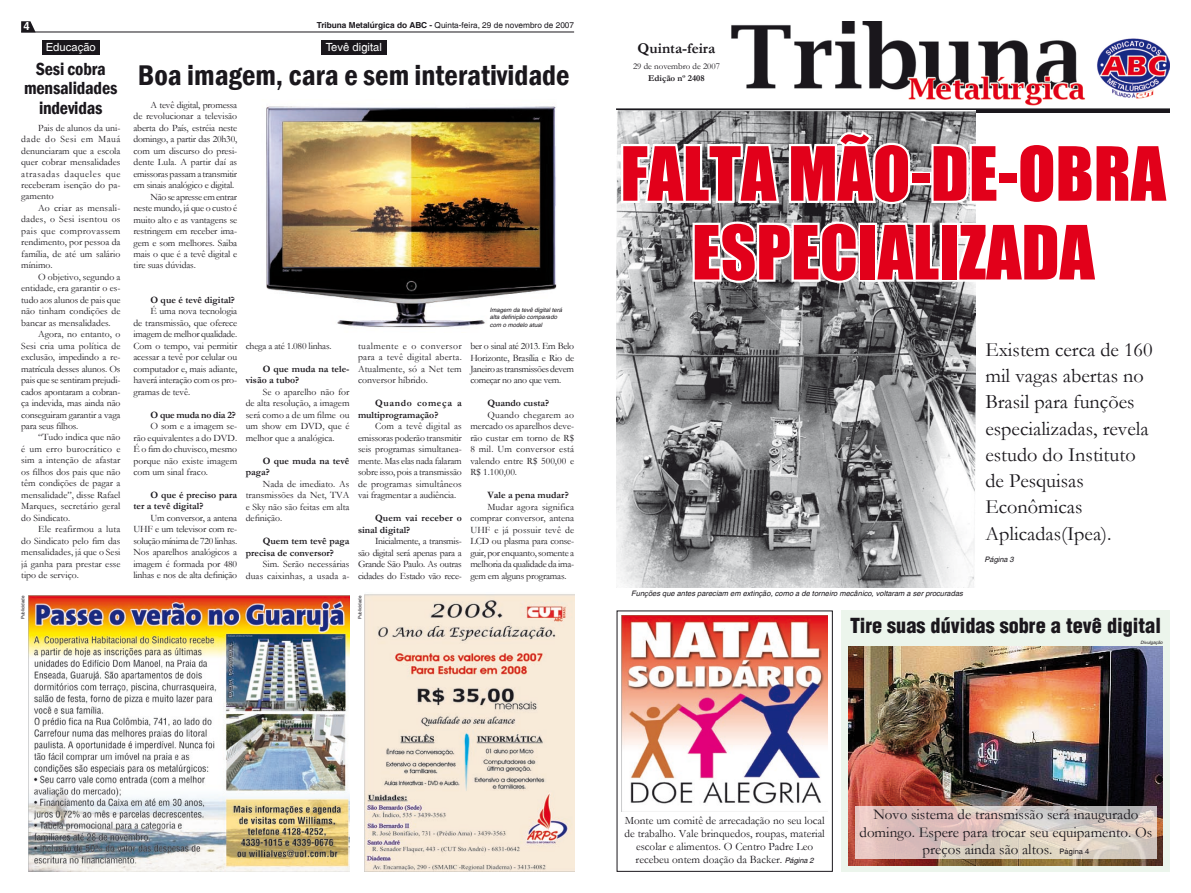
<style>
.page{position:relative;width:1191px;height:893px;background:#fff}
.page>*{position:absolute;margin:0;border:0;box-sizing:border-box;transform-origin:0 0}
.t1{font:69px/78.8px "Impact";color:#e2001a;text-align:center}
.t2{font:600 condensed 29.25px "Franklin Gothic";color:#1a171c}
.t3{font:20.25px/26.2px "Garamond";color:#1a171c}
.t4{font:20.25px "Switzerland Cond Black Plain";color:#1a171c}
.t5{font:600 condensed 18px/19.5px "Franklin Gothic";letter-spacing:-.01em;color:#1a171c;text-align:center}
.t6{font:15px/17.2px "Garamond";color:#1a171c;text-align:center}
.t7{font:700 15px "Garamond";color:#1a171c}
.t8{font:11.25px/12.8px "Garamond";color:#1a171c;text-align:center}
.t9{font:11.25px "Switzerland Plain";color:#fff}
.t10{font:700 11.25px "Switzerland";color:#fff}
.t11{font:9.75px/11.5px "Garamond";letter-spacing:-.01em;color:#1a171c;text-align:justify}
.t12{font:700 9.75px/11.5px "Garamond";color:#1a171c}
.t13{font:700 9.75px "Garamond";letter-spacing:-.03em;color:#1a171c}
.t14{font:9px "Garamond";color:#1a171c}
.t15{font:700 9px "Garamond";color:#1a171c}
.t16{font:8.25px "Switzerland Plain";color:#1a171c}
.t17{font:italic 7.5px "Switzerland";color:#1a171c}
.t18{font:italic 6px/7.5px "Switzerland";color:#1a171c}
.t19{font:4.5px "Switzerland Plain";color:#1a171c}
.t20{font:italic 4.5px "Switzerland";color:#1a171c}
.s1{font-family:"Switzerland";font-weight:700}
.s2{font-family:"Switzerland";font-style:italic;font-size:7.5px}
.s3{font-family:"Switzerland Plain";font-size:7.5px}
</style>
<div class="page">
<div style="left:841px;top:611px;width:328px;height:261px;background:#ecf5ec"></div>
<img style="left:848px;top:646px;width:314px;height:220px">
<img style="left:617px;top:21px;width:552px;height:90px">
<svg style="left:854px;top:806px;width:302px;height:53px;background:#d9c7c0"></svg>
<img style="left:622px;top:615px;width:205px;height:197px">
<img style="left:617px;top:111px;width:358px;height:476px">
<svg style="left:619px;top:96px;width:551px;height:190px"></svg>
<svg style="left:21px;top:21px;width:15px;height:11px"></svg>
<hr style="left:21px;top:32px;width:553px;height:1px;background:#1a171c">
<div style="left:321px;top:41px;width:66px;height:14px;background:#1a171c"></div>
<img style="left:364px;top:594px;width:210px;height:278px">
<div style="left:42px;top:41px;width:58px;height:14px;background:#1a171c"></div>
<img style="left:28px;top:595px;width:321px;height:277px">
<img style="left:266px;top:106px;width:291px;height:222px">
<p class="t10" style="left:23px;top:20px;width:8px">4</p>
<p class="t16" style="left:317px;top:20px;width:259px"><span class="s1">Tribuna Metalúrgica do ABC -</span> Quinta-feira, 29 de novembro de 2007</p>
<h2 class="t2" style="left:138px;top:56px;width:433px">Boa imagem, cara e sem interatividade</h2>
<p class="t9" style="left:326px;top:40px;width:58px">Tevê digital</p>
<p class="t9" style="left:46px;top:40px;width:52px">Educação</p>
<h3 class="t5" style="left:24px;top:59px;width:95px">Sesi cobra mensalidades indevidas</h3>
<p class="t11" style="left:150px;top:99px;width:88px">A tevê digital, promessa</p>
<p class="t11" style="left:133px;top:110px;width:105px">de revolucionar a televisão</p>
<p class="t11" style="left:133px;top:122px;width:105px">aberta do País, estréia neste</p>
<p class="t11" style="left:133px;top:133px;width:105px">domingo, a partir das 20h30,</p>
<p class="t11" style="left:133px;top:145px;width:105px">com um discurso do presi-</p>
<p class="t11" style="left:133px;top:156px;width:105px">dente Lula. A partir daí as</p>
<p class="t11" style="left:133px;top:168px;width:105px">emissoras passam a transmitir</p>
<p class="t11" style="left:133px;top:179px;width:102px">em sinais analógico e digital.</p>
<p class="t11" style="left:150px;top:191px;width:88px">Não se apresse em entrar</p>
<p class="t11" style="left:133px;top:202px;width:105px">neste mundo, já que o custo é</p>
<p class="t11" style="left:133px;top:213px;width:105px">muito alto e as vantagens se</p>
<p class="t11" style="left:133px;top:225px;width:105px">restringem em receber ima-</p>
<p class="t11" style="left:133px;top:236px;width:105px">gem e som melhores. Saiba</p>
<p class="t11" style="left:133px;top:248px;width:105px">mais o que é a tevê digital e</p>
<p class="t11" style="left:133px;top:259px;width:64px">tire suas dúvidas.</p>
<p class="t12" style="left:150px;top:294px;width:86px">O que é tevê digital?</p>
<p class="t11" style="left:133px;top:305px;width:105px;text-indent:17px">É uma nova tecnologia de transmissão, que oferece imagem de melhor qualidade.<br>Com o tempo, vai permitir acessar a tevê por celular ou computador e, mais adiante, haverá interação com os pro&shy;gramas de tevê.</p>
<p class="t13" style="left:150px;top:408px;width:87px">O que muda no dia 2?</p>
<p class="t11" style="left:133px;top:420px;width:105px;text-indent:17px">O som e a imagem se&shy;rão equivalentes a do DVD.<br>É o fim do chuvisco, mesmo porque não existe imagem com um sinal fraco.</p>
<p class="t12" style="left:133px;top:489px;width:105px;text-indent:17px">O que é preciso para ter a tevê digital?</p>
<p class="t11" style="left:133px;top:512px;width:105px;text-indent:17px">Um conversor, a antena UHF e um televisor com re&shy;solução mínima de 720 linhas.<br>Nos aparelhos analógicos a imagem é formada por 480 linhas e nos de alta definição</p>
<p class="t11" style="left:21px;top:122px;width:101px;text-indent:17px">Pais de alunos da uni&shy;dade do Sesi em Mauá denunciaram que a escola quer cobrar mensalidades atrasadas daqueles que receberam isenção do pa&shy;gamento</p>
<p class="t11" style="left:21px;top:202px;width:101px;text-indent:17px">Ao criar as mensali&shy;dades, o Sesi isentou os pais que comprovassem rendimento, por pessoa da família, de até um salário mínimo.</p>
<p class="t11" style="left:21px;top:271px;width:101px;text-indent:17px">O objetivo, segundo a entidade, era garantir o es&shy;tudo aos alunos de pais que não tinham condições de bancar as mensalidades.</p>
<p class="t11" style="left:21px;top:328px;width:101px;text-indent:17px">Agora, no entanto, o Sesi cria uma política de exclusão, impedindo a re&shy;matrícula desses alunos. Os pais que se sentiram prejudi&shy;cados apontaram a cobran&shy;ça indevida, mas ainda não conseguiram garantir a vaga para seus filhos.</p>
<p class="t11" style="left:21px;top:431px;width:101px;text-indent:17px">“Tudo indica que não é um erro burocrático e sim a intenção de afastar os filhos dos pais que não têm condições de pagar a mensalidade”, disse Rafael Marques, secretário geral do Sindicato.</p>
<p class="t11" style="left:21px;top:523px;width:101px;text-indent:17px">Ele reafirmou a luta do Sindicato pelo fim das mensalidades, já que o Sesi já ganha para prestar esse tipo de serviço.</p>
<p class="t18" style="left:490px;top:306px;width:74px">Imagem da tevê digital terá alta definição comparado com o modelo atual</p>
<p class="t11" style="left:470px;top:340px;width:105px">ber o sinal até 2013. Em Belo Horizonte, Brasília e Rio de Janeiro as transmissões devem começar no ano que vem.</p>
<p class="t12" style="left:487px;top:398px;width:63px">Quando custa?</p>
<p class="t11" style="left:470px;top:409px;width:105px;text-indent:17px">Quando chegarem ao mercado os aparelhos deve&shy;rão custar em torno de R$ 8 mil. Um conversor está valendo entre R$ 500,00 e R$ 1.100,00.</p>
<p class="t12" style="left:487px;top:489px;width:83px">Vale a pena mudar?</p>
<p class="t11" style="left:470px;top:501px;width:105px;text-indent:17px">Mudar agora significa comprar conversor, antena UHF e já possuir tevê de LCD ou plasma para conse&shy;guir, por enquanto, somente a melhoria da qualidade da ima&shy;gem em alguns programas.</p>
<p class="t11" style="left:246px;top:340px;width:87px">chega a até 1.080 linhas.</p>
<p class="t12" style="left:246px;top:363px;width:105px;text-indent:17px">O que muda na tele&shy;visão a tubo?</p>
<p class="t11" style="left:246px;top:386px;width:105px;text-indent:17px">Se o aparelho não for de alta resolução, a imagem será como a de um filme ou um show em DVD, que é melhor que a analógica.</p>
<p class="t12" style="left:246px;top:455px;width:105px;text-indent:17px">O que muda na tevê paga?</p>
<p class="t11" style="left:246px;top:478px;width:105px;text-indent:17px">Nada de imediato. As transmissões da Net, TVA e Sky não são feitas em alta definição.</p>
<p class="t12" style="left:246px;top:535px;width:105px;text-indent:17px">Quem tem tevê paga precisa de conversor?</p>
<p class="t11" style="left:246px;top:558px;width:105px;text-align:right">Sim. Serão necessárias duas caixinhas, a usada a-</p>
<p class="t11" style="left:358px;top:340px;width:105px">tualmente e o conversor para a tevê digital aberta.<br>Atualmente, só a Net tem conversor híbrido.</p>
<p class="t12" style="left:358px;top:398px;width:105px;text-indent:17px">Quando começa a multiprogramação?</p>
<p class="t11" style="left:358px;top:420px;width:105px;text-indent:17px">Com a tevê digital as emissoras poderão transmitir seis programas simultanea&shy;mente. Mas elas nada falaram sobre isso, pois a transmissão de programas simultâneos vai fragmentar a audiência.</p>
<p class="t12" style="left:358px;top:512px;width:105px;text-indent:17px">Quem vai receber o sinal digital?</p>
<p class="t11" style="left:358px;top:535px;width:105px;text-indent:17px">Inicialmente, a transmis&shy;são digital será apenas para a Grande São Paulo. As outras cidades do Estado vão rece-</p>
<p class="t19" style="left:20px;top:619px;width:25px;rotate:-90deg">Publicidade</p>
<p class="t19" style="left:357px;top:619px;width:25px;rotate:-90deg">Publicidade</p>
<h3 class="t7" style="left:637px;top:38px;width:79px">Quinta-feira</h3>
<p class="t14" style="left:633px;top:61px;width:88px">29 de novembro de 2007</p>
<p class="t15" style="left:648px;top:72px;width:58px">Edição nº 2408</p>
<h1 class="t1" style="left:620px;top:132px;width:547px">FALTA MÃO-DE-OBRA<br>ESPECIALIZADA</h1>
<p class="t17" style="left:631px;top:589px;width:333px">Funções que antes pareciam em extinção, como a de torneiro mecânico, voltaram a ser procuradas</p>
<h3 class="t3" style="left:985px;top:336px;width:169px">Existem cerca de 160 mil vagas abertas no<br>Brasil para funções especializadas, revela estudo do Instituto de Pesquisas<br>Econômicas<br>Aplicadas(Ipea).</h3>
<p class="t17" style="left:984px;top:555px;width:31px">Página 3</p>
<h3 class="t4" style="left:850px;top:613px;width:312px">Tire suas dúvidas sobre a tevê digital</h3>
<p class="t20" style="left:1140px;top:640px;width:24px">Divulgação</p>
<p class="t8" style="left:624px;top:814px;width:202px">Monte um comitê de arrecadação no seu local de trabalho. Vale brinquedos, roupas, material escolar e alimentos. O Centro Padre Leo recebeu ontem doação da Backer. <span class="s2">Página 2</span></p>
<h3 class="t6" style="left:859px;top:806px;width:294px">Novo sistema de transmissão será inaugurado domingo. Espere para trocar seu equipamento. Os preços ainda são altos. <span class="s3">Página 4</span></h3>
</div>
